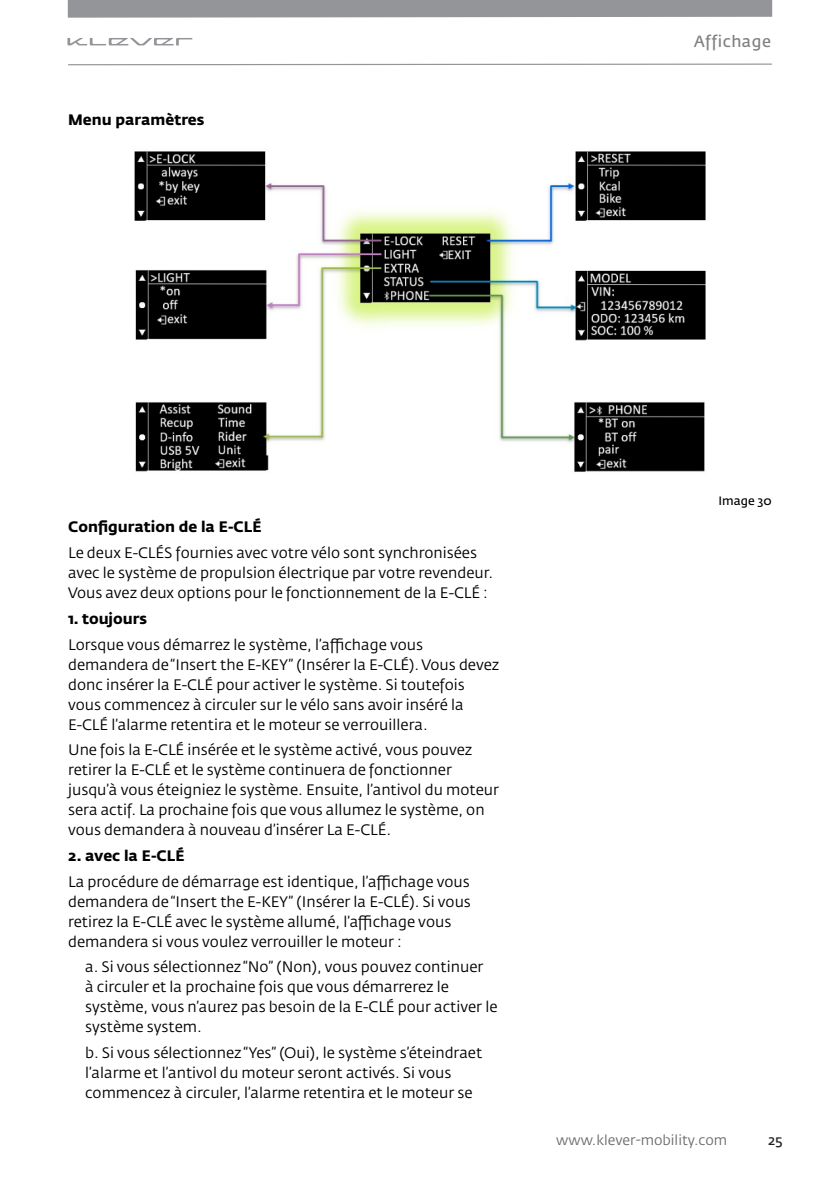
<style>
.page{position:relative;width:840px;height:1191px;background:#fff}
.page>*{position:absolute;margin:0;border:0;box-sizing:border-box;transform-origin:0 0}
.t1{font:16px "Fedra Sans Std";letter-spacing:.03em;color:#808080}
._3rd_title{font:15px/20px "Fedra Sans Std";color:#000}
._3rd_title-2{font:700 15px "Fedra Sans Std";color:#000}
.t2{font:14px "Fedra Sans Std";color:#6c6d70}
.t3{font:14px "Fedra Sans Std";color:#231f20}
._3rd_title-3{font:12px "Fedra Sans Std";color:#000}
</style>
<div class="page">
<svg style="left:68px;top:63px;width:704px;height:3px"></svg>
<div style="left:68px;top:0;width:703px;height:18px;background:#939598"></div>
<svg style="left:67px;top:38px;width:125px;height:8px"></svg>
<img style="left:134px;top:151px;width:572px;height:321px">
<p class="_3rd_title-2" style="left:68px;top:110px;width:138px">Menu paramètres</p>
<p class="t1" style="left:693px;top:32px;width:78px">Affichage</p>
<p class="_3rd_title-2" style="left:68px;top:518px;width:195px">Configuration de la E-CLÉ</p>
<p class="_3rd_title" style="left:68px;top:543px;width:426px">Le deux E-CLÉS fournies avec votre vélo sont synchronisées avec le système de propulsion électrique par votre revendeur.<br>Vous avez deux options pour le fonctionnement de la E-CLÉ :</p>
<p class="_3rd_title-2" style="left:68px;top:609px;width:80px">1. toujours</p>
<p class="_3rd_title" style="left:68px;top:634px;width:432px">Lorsque vous démarrez le système, l’affichage vous demandera de “Insert the E-KEY” (Insérer la E-CLÉ). Vous devez donc insérer la E-CLÉ pour activer le système. Si toutefois vous commencez à circuler sur le vélo sans avoir inséré la E-CLÉ l’alarme retentira et le moteur se verrouillera.</p>
<p class="_3rd_title" style="left:68px;top:740px;width:432px">Une fois la E-CLÉ insérée et le système activé, vous pouvez retirer la E-CLÉ et le système continuera de fonctionner jusqu’à vous éteigniez le système. Ensuite, l’antivol du moteur sera actif. La prochaine fois que vous allumez le système, on vous demandera à nouveau d’insérer La E-CLÉ.</p>
<p class="_3rd_title-2" style="left:68px;top:846px;width:118px">2. avec la E-CLÉ</p>
<p class="_3rd_title" style="left:68px;top:871px;width:404px">La procédure de démarrage est identique, l’affichage vous demandera de “Insert the E-KEY” (Insérer la E-CLÉ). Si vous retirez la E-CLÉ avec le système allumé, l’affichage vous demandera si vous voulez verrouiller le moteur :</p>
<p class="_3rd_title" style="left:85px;top:957px;width:413px">a. Si vous sélectionnez “No” (Non), vous pouvez continuer<br>à circuler et la prochaine fois que vous démarrerez le système, vous n’aurez pas besoin de la E-CLÉ pour activer le système system.</p>
<p class="_3rd_title" style="left:85px;top:1043px;width:398px">b. Si vous sélectionnez “Yes” (Oui), le système s’éteindraet l’alarme et l’antivol du moteur seront activés. Si vous commencez à circuler, l’alarme retentira et le moteur se</p>
<p class="_3rd_title-3" style="left:718px;top:493px;width:55px">Image 30</p>
<p class="t2" style="left:556px;top:1131px;width:172px">www.klever-mobility.com</p>
<p class="t3" style="left:767px;top:1131px;width:16px">25</p>
</div>
